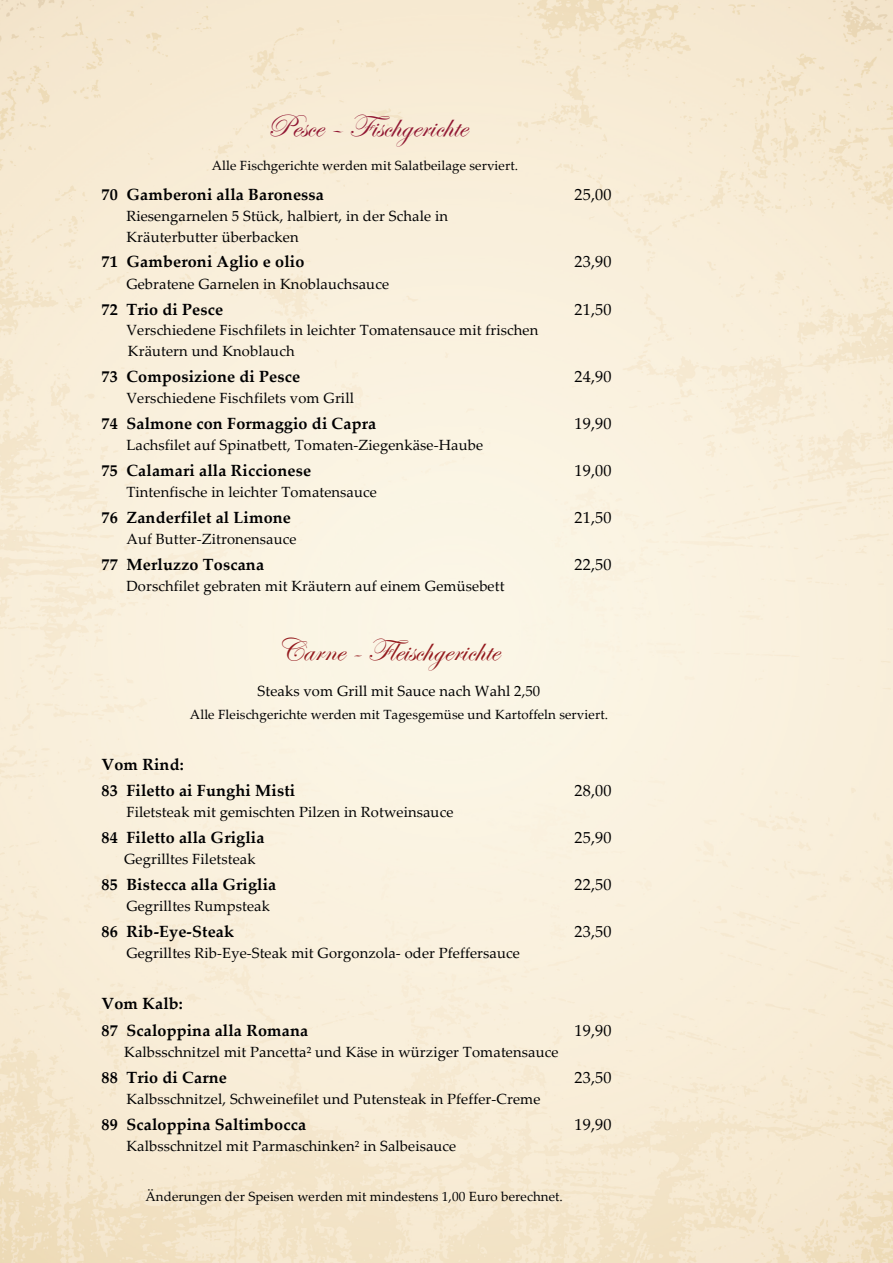
<style>
.page{position:relative;width:893px;height:1263px;background:#fff}
.page>*{position:absolute;margin:0;border:0;box-sizing:border-box;transform-origin:0 0}
.t1{font:32.7px "Edwardian Script ITC";color:#94191d}
.t2{font:32.7px "Edwardian Script ITC";color:#911733}
.t3{font:700 16.2px/26.5px "Palatino Linotype";letter-spacing:.01em;color:#000001}
.t4{font:16.2px "Palatino Linotype";letter-spacing:.01em;color:#000001}
.t5{font:14.7px/20.1px "Palatino Linotype";letter-spacing:.01em;color:#000001}
.t6{font:13.35px "Palatino Linotype";letter-spacing:.005em;color:#000001}
</style>
<div class="page">
<img style="left:0;top:0;width:893px;height:1263px">
<h1 class="t2" style="left:267px;top:108px;width:202px">Pesce – Fischgerichte</h1>
<p class="t6" style="left:212px;top:156px;width:308px">Alle Fischgerichte werden mit Salatbeilage serviert.</p>
<p class="t3" style="left:102px;top:181px;width:224px">70 Gamberoni alla Baronessa</p>
<p class="t4" style="left:575px;top:183px;width:38px">25,00</p>
<p class="t5" style="left:126px;top:206px;width:323px">Riesengarnelen 5 Stück, halbiert, in der Schale in<br>Kräuterbutter überbacken</p>
<p class="t3" style="left:102px;top:248px;width:204px">71 Gamberoni Aglio e olio</p>
<p class="t4" style="left:575px;top:250px;width:38px">23,90</p>
<p class="t5" style="left:126px;top:273px;width:264px">Gebratene Garnelen in Knoblauchsauce</p>
<p class="t3" style="left:102px;top:295px;width:123px">72 Trio di Pesce</p>
<p class="t4" style="left:575px;top:298px;width:38px">21,50</p>
<p class="t5" style="left:126px;top:320px;width:413px">Verschiedene Fischfilets in leichter Tomatensauce mit frischen<br>Kräutern und Knoblauch</p>
<p class="t3" style="left:102px;top:363px;width:200px">73 Composizione di Pesce</p>
<p class="t4" style="left:575px;top:365px;width:38px">24,90</p>
<p class="t5" style="left:126px;top:387px;width:229px">Verschiedene Fischfilets vom Grill</p>
<p class="t3" style="left:102px;top:409px;width:276px">74 Salmone con Formaggio di Capra</p>
<p class="t4" style="left:575px;top:412px;width:38px">19,90</p>
<p class="t5" style="left:126px;top:434px;width:358px">Lachsfilet auf Spinatbett, Tomaten-Ziegenkäse-Haube</p>
<p class="t3" style="left:102px;top:456px;width:211px">75 Calamari alla Riccionese</p>
<p class="t4" style="left:575px;top:459px;width:38px">19,00</p>
<p class="t5" style="left:126px;top:481px;width:252px">Tintenfische in leichter Tomatensauce</p>
<p class="t3" style="left:102px;top:503px;width:191px">76 Zanderfilet al Limone</p>
<p class="t4" style="left:575px;top:506px;width:38px">21,50</p>
<p class="t5" style="left:126px;top:528px;width:172px">Auf Butter-Zitronensauce</p>
<p class="t3" style="left:102px;top:550px;width:164px">77 Merluzzo Toscana</p>
<p class="t4" style="left:575px;top:553px;width:38px">22,50</p>
<p class="t5" style="left:126px;top:575px;width:380px">Dorschfilet gebraten mit Kräutern auf einem Gemüsebett</p>
<h1 class="t1" style="left:277px;top:632px;width:224px">Carne - Fleischgerichte</h1>
<p class="t5" style="left:258px;top:680px;width:284px">Steaks vom Grill mit Sauce nach Wahl 2,50</p>
<p class="t6" style="left:190px;top:705px;width:420px">Alle Fleischgerichte werden mit Tagesgemüse und Kartoffeln serviert.</p>
<p class="t3" style="left:102px;top:750px;width:195px">Vom Rind:<br>83 Filetto ai Funghi Misti</p>
<p class="t4" style="left:575px;top:779px;width:38px">28,00</p>
<p class="t5" style="left:126px;top:802px;width:329px">Filetsteak mit gemischten Pilzen in Rotweinsauce</p>
<p class="t3" style="left:102px;top:824px;width:164px">84 Filetto alla Griglia</p>
<p class="t4" style="left:575px;top:826px;width:38px">25,90</p>
<p class="t5" style="left:124px;top:848px;width:133px">Gegrilltes Filetsteak</p>
<p class="t3" style="left:102px;top:871px;width:176px">85 Bistecca alla Griglia</p>
<p class="t4" style="left:575px;top:873px;width:38px">22,50</p>
<p class="t5" style="left:126px;top:896px;width:145px">Gegrilltes Rumpsteak</p>
<p class="t3" style="left:102px;top:918px;width:134px">86 Rib-Eye-Steak</p>
<p class="t4" style="left:575px;top:920px;width:38px">23,50</p>
<p class="t5" style="left:126px;top:942px;width:395px">Gegrilltes Rib-Eye-Steak mit Gorgonzola- oder Pfeffersauce</p>
<p class="t3" style="left:102px;top:989px;width:208px;line-height:27px">Vom Kalb:<br>87 Scaloppina alla Romana</p>
<p class="t4" style="left:575px;top:1019px;width:38px">19,90</p>
<p class="t5" style="left:124px;top:1041px;width:436px">Kalbsschnitzel mit Pancetta² und Käse in würziger Tomatensauce</p>
<p class="t3" style="left:102px;top:1063px;width:127px">88 Trio di Carne</p>
<p class="t4" style="left:575px;top:1066px;width:38px">23,50</p>
<p class="t5" style="left:126px;top:1088px;width:416px">Kalbsschnitzel, Schweinefilet und Putensteak in Pfeffer-Creme</p>
<p class="t3" style="left:102px;top:1111px;width:206px">89 Scaloppina Saltimbocca</p>
<p class="t4" style="left:575px;top:1113px;width:38px">19,90</p>
<p class="t5" style="left:126px;top:1135px;width:331px">Kalbsschnitzel mit Parmaschinken² in Salbeisauce</p>
<p class="t6" style="left:145px;top:1187px;width:419px">Änderungen der Speisen werden mit mindestens 1,00 Euro berechnet.</p>
</div>
